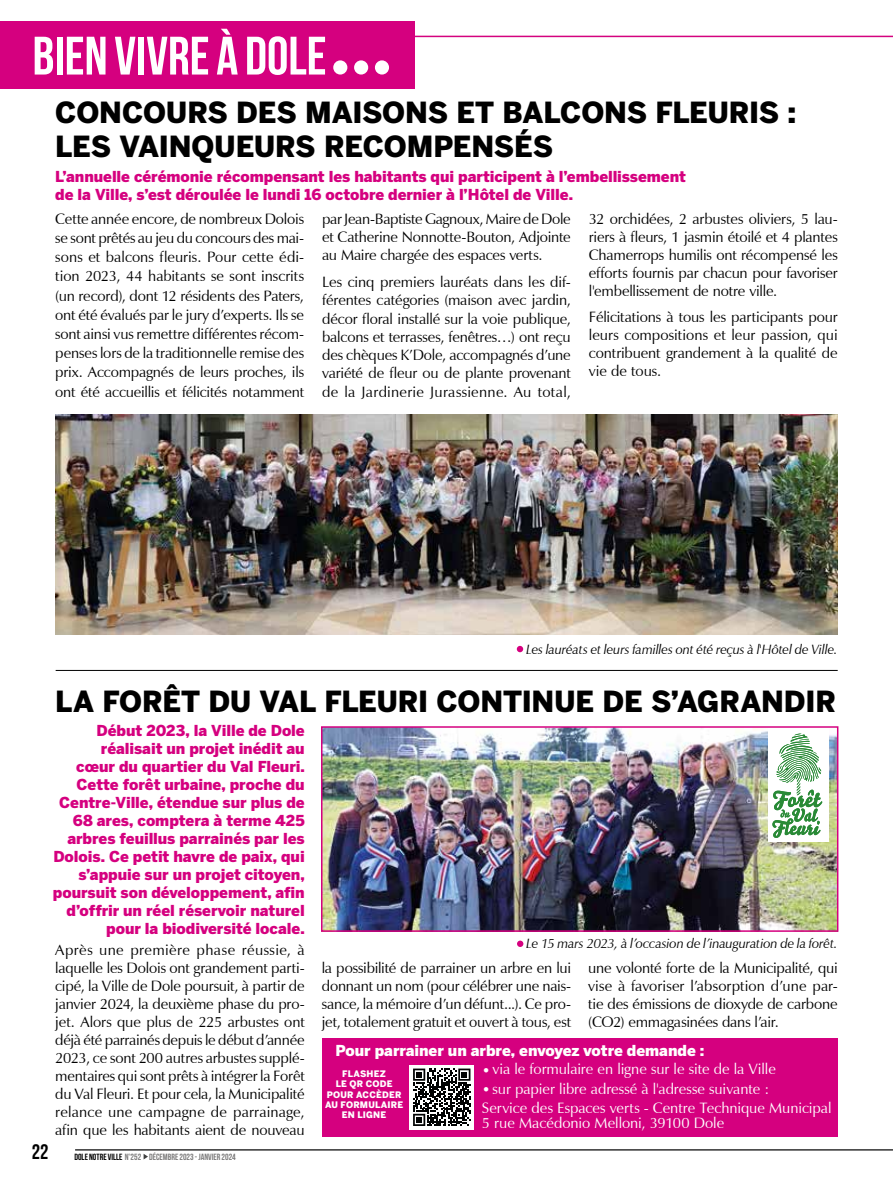
<style>
.page{position:relative;width:893px;height:1191px;background:#fff}
.page>*{position:absolute;margin:0;border:0;box-sizing:border-box;transform-origin:0 0}
.t1{font:700 54px "Bebas Neue";color:#fff}
.t2{font:900 28.95px/33px "Benton Sans";letter-spacing:-.01em;color:#000}
.t3{font:700 21px "Bebas Neue";color:#000}
.t4{font:15px/18px "Zapf Humanist 601 BT";letter-spacing:-.01em;color:#000;text-align:justify}
.t5{font:900 15px/18px "Benton Sans";letter-spacing:-.005em;color:#d5007f;text-align:right}
.t6{font:15px/19.2px "Zapf Humanist 601 BT";color:#fff}
.t7{font:900 15px "Benton Sans";letter-spacing:-.005em;color:#fff}
.t8{font:italic 13.5px "Zapf Humanist 601 BT";letter-spacing:-.015em;color:#000}
.t9{font:700 9px "Bebas Neue";color:#7c7b7b}
.t10{font:900 8.85px/10.2px "Benton Sans";letter-spacing:.025em;color:#fff;text-align:center}
.s1{color:#000}
</style>
<div class="page">
<div style="left:322px;top:1038px;width:516px;height:99px;background:#d5007f"></div>
<hr style="left:246px;top:36px;width:647px;height:1px;background:#d4037f">
<div style="left:0;top:21px;width:414px;height:68px;background:#d5007f"></div>
<div style="left:333px;top:60px;width:14px;height:15px;background:#fff;border-radius:50%"></div>
<div style="left:354px;top:60px;width:14px;height:15px;background:#fff;border-radius:50%"></div>
<div style="left:375px;top:60px;width:14px;height:15px;background:#fff;border-radius:50%"></div>
<hr style="left:56px;top:670px;width:782px;height:1px;background:#000">
<div style="left:410px;top:1065px;width:64px;height:64px;background:#fff"></div>
<svg style="left:413px;top:1068px;width:57px;height:58px"></svg>
<img style="left:324px;top:729px;width:511px;height:199px">
<div style="left:321px;top:726px;width:517px;height:205px;border:2px solid #d5007f"></div>
<div style="left:768px;top:728px;width:60px;height:113px;background:#fff"></div>
<svg style="left:772px;top:733px;width:50px;height:105px"></svg>
<img style="left:55px;top:415px;width:783px;height:220px">
<svg style="left:517px;top:646px;width:6px;height:6px"></svg>
<div style="left:517px;top:940px;width:6px;height:7px;background:#d5007f;border-radius:50%"></div>
<svg style="left:144px;top:1154px;width:4px;height:5px"></svg>
<hr style="left:75px;top:1149px;width:818px;height:1px;background:#000">
<h1 class="t1" style="left:33px;top:26px;width:296px">BIEN VIVRE À DOLE</h1>
<h2 class="t2" style="left:55px;top:96px;width:743px">CONCOURS DES MAISONS ET BALCONS FLEURIS :<br>LES VAINQUEURS RECOMPENSÉS</h2>
<p class="t5" style="left:55px;top:167px;width:632px;text-align:left">L’annuelle cérémonie récompensant les habitants qui participent à l’embellissement de la Ville, s’est déroulée le lundi 16 octobre dernier à l’Hôtel de Ville.</p>
<p class="t4" style="left:55px;top:209px;width:250px;line-height:19.2px">Cette année encore, de nombreux Dolois se sont prêtés au jeu du concours des mai&shy;sons et balcons fleuris. Pour cette édi&shy;tion 2023, 44 habitants se sont inscrits (un record), dont 12 résidents des Paters, ont été évalués par le jury d’experts. Ils se sont ainsi vus remettre différentes récom&shy;penses lors de la traditionnelle remise des prix. Accompagnés de leurs proches, ils ont été accueillis et félicités notamment</p>
<p class="t4" style="left:589px;top:210px;width:250px">32 orchidées, 2 arbustes oliviers, 5 lau&shy;riers à fleurs, 1 jasmin étoilé et 4 plantes Chamerrops humilis ont récompensé les efforts fournis par chacun pour favoriser l'embellissement de notre ville.</p>
<p class="t4" style="left:322px;top:209px;width:250px">par Jean-Baptiste Gagnoux, Maire de Dole et Catherine Nonnotte-Bouton, Adjointe au Maire chargée des espaces verts.</p>
<p class="t4" style="left:322px;top:273px;width:250px">Les cinq premiers lauréats dans les dif&shy;férentes catégories (maison avec jardin, décor floral installé sur la voie publique, balcons et terrasses, fenêtres…) ont reçu des chèques K’Dole, accompagnés d’une variété de fleur ou de plante provenant de la Jardinerie Jurassienne. Au total,</p>
<p class="t4" style="left:589px;top:308px;width:250px">Félicitations à tous les participants pour leurs compositions et leur passion, qui contribuent grandement à la qualité de vie de tous.</p>
<p class="t8" style="left:526px;top:641px;width:313px">Les lauréats et leurs familles ont été reçus à l'Hôtel de Ville.</p>
<h2 class="t2" style="left:55px;top:685px;width:782px">LA FORÊT DU VAL FLEURI CONTINUE DE S’AGRANDIR</h2>
<p class="t5" style="left:53px;top:721px;width:253px">Début 2023, la Ville de Dole réalisait un projet inédit au<br>cœur du quartier du Val Fleuri.<br>Cette forêt urbaine, proche du<br>Centre-Ville, étendue sur plus de<br>68 ares, comptera à terme 425 arbres feuillus parrainés par les<br>Dolois. Ce petit havre de paix, qui s’appuie sur un projet citoyen, poursuit son développement, afin d’offrir un réel réservoir naturel pour la biodiversité locale.</p>
<p class="t4" style="left:55px;top:941px;width:251px">Après une première phase réussie, à laquelle les Dolois ont grandement parti&shy;cipé, la Ville de Dole poursuit, à partir de janvier 2024, la deuxième phase du pro&shy;jet. Alors que plus de 225 arbustes ont déjà été parrainés depuis le début d’année 2023, ce sont 200 autres arbustes supplé&shy;mentaires qui sont prêts à intégrer la Forêt du Val Fleuri. Et pour cela, la Municipalité relance une campagne de parrainage, afin que les habitants aient de nouveau</p>
<h3 class="t3" style="left:32px;top:1140px;width:18px">22</h3>
<p class="t9" style="left:74px;top:1151px;width:163px"><span class="s1">DOLE NOTRE VILLE</span> N°252 DÉCEMBRE 2023 - JANVIER 2024</p>
<p class="t8" style="left:526px;top:935px;width:313px">Le 15 mars 2023, à l’occasion de l’inauguration de la forêt.</p>
<p class="t4" style="left:322px;top:959px;width:251px">la possibilité de parrainer un arbre en lui donnant un nom (pour célébrer une nais&shy;sance, la mémoire d’un défunt...). Ce pro&shy;jet, totalement gratuit et ouvert à tous, est</p>
<p class="t4" style="left:588px;top:959px;width:251px">une volonté forte de la Municipalité, qui vise à favoriser l’absorption d’une par&shy;tie des émissions de dioxyde de carbone (CO2) emmagasinées dans l’air.</p>
<p class="t7" style="left:335px;top:1041px;width:371px">Pour parrainer un arbre, envoyez votre demande :</p>
<p class="t10" style="left:325px;top:1068px;width:80px">FLASHEZ<br>LE QR CODE<br>POUR ACCÈDER<br>AU FORMULAIRE<br>EN LIGNE</p>
<p class="t6" style="left:482px;top:1059px;width:295px">•via le formulaire en ligne sur le site de la Ville</p>
<p class="t6" style="left:482px;top:1079px;width:351px">•sur papier libre adressé à l'adresse suivante :<br>Service des Espaces verts - Centre Technique Municipal</p>
<p class="t6" style="left:482px;top:1113px;width:244px">5 rue Macédonio Melloni, 39100 Dole</p>
</div>
